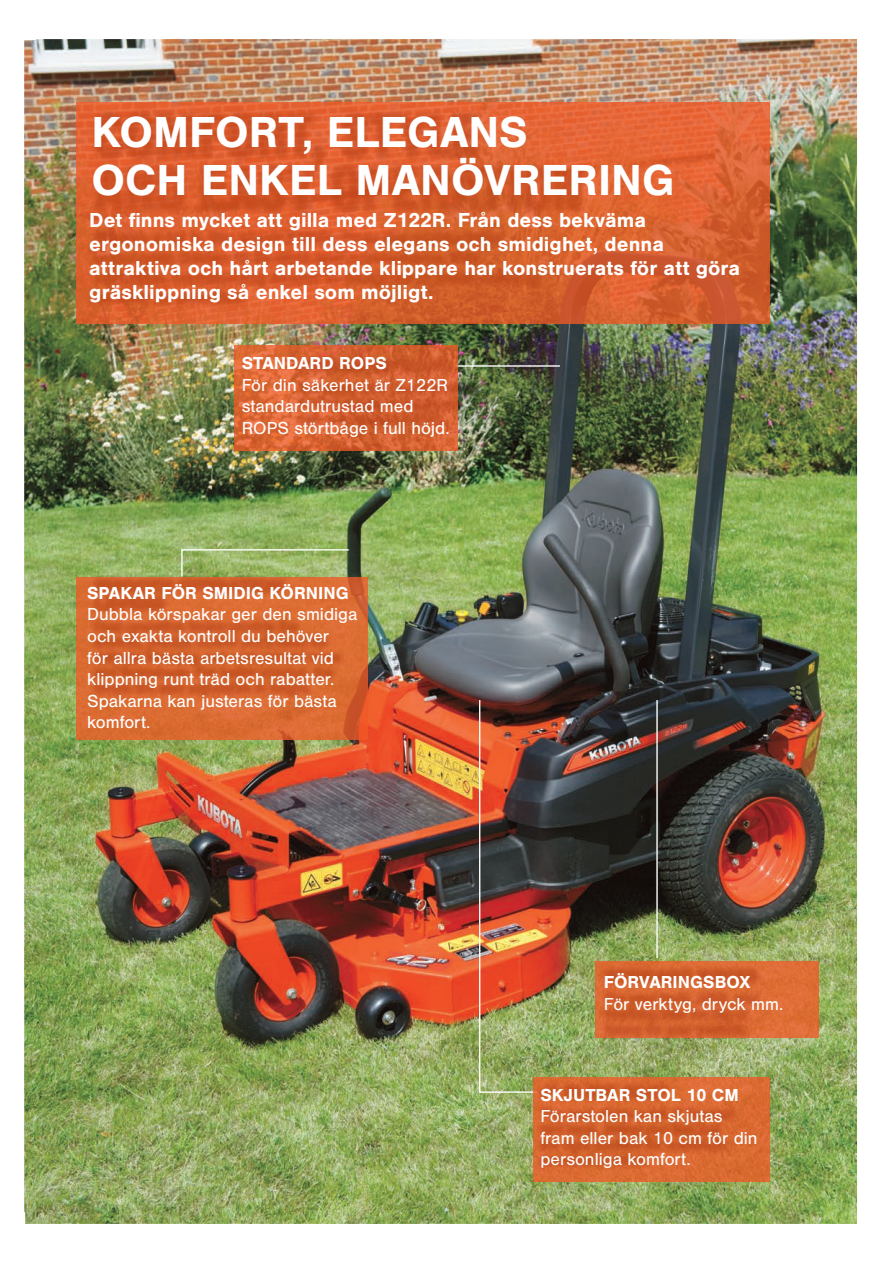
<style>
.page{position:relative;width:893px;height:1263px;background:#fff}
.page>*{position:absolute;margin:0;border:0;box-sizing:border-box;transform-origin:0 0}
.t1{font:700 45px/48px "Nimbus San";color:#fff}
.t2{font:700 21px/24px "Nimbus San";color:#fff}
.t3{font:18px/21.6px "Nimbus San";color:#fff}
.t4{font:700 18px "Nimbus San";color:#fff}
</style>
<div class="page">
<img style="left:24px;top:39px;width:833px;height:1185px">
<img style="left:457px;top:354px;width:28px;height:79px">
<img style="left:600px;top:1037px;width:163px;height:6px">
<svg style="left:181px;top:548px;width:169px;height:29px;background:#9eb870"></svg>
<hr style="left:456px;top:365px;width:104px;height:2px;background:#fff">
<img style="left:478px;top:699px;width:61px;height:394px">
<hr style="left:656px;top:700px;width:2px;height:258px;background:#fff">
<hr style="left:0;top:38px;width:36px;height:2px;background:#fff">
<hr style="left:23px;top:1212px;width:2px;height:39px;background:#fff">
<svg style="left:77px;top:102px;width:693px;height:221px;background:#d75d2d"></svg>
<svg style="left:234px;top:345px;width:223px;height:106px;background:#d46030"></svg>
<svg style="left:595px;top:961px;width:224px;height:76px;background:#d5632f"></svg>
<svg style="left:534px;top:1077px;width:236px;height:104px;background:#d4632d"></svg>
<svg style="left:77px;top:577px;width:291px;height:163px;background:#d5642e"></svg>
<h1 class="t1" style="left:91px;top:108px;width:584px">KOMFORT, ELEGANS<br>OCH ENKEL MANÖVRERING</h1>
<p class="t2" style="left:89px;top:208px;width:652px">Det finns mycket att gilla med Z122R. Från dess bekväma ergonomiska design till dess elegans och smidighet, denna attraktiva och hårt arbetande klippare har konstruerats för att göra gräsklippning så enkel som möjligt.</p>
<p class="t4" style="left:242px;top:353px;width:147px">STANDARD ROPS</p>
<p class="t3" style="left:242px;top:374px;width:210px">För din säkerhet är Z122R standardutrustad med<br>ROPS störtbåge i full höjd.</p>
<p class="t4" style="left:87px;top:583px;width:263px">SPAKAR FÖR SMIDIG KÖRNING</p>
<p class="t3" style="left:87px;top:604px;width:272px">Dubbla körspakar ger den smidiga och exakta kontroll du behöver<br>för allra bästa arbetsresultat vid klippning runt träd och rabatter.<br>Spakarna kan justeras för bästa komfort.</p>
<p class="t4" style="left:604px;top:972px;width:148px">FÖRVARINGSBOX</p>
<p class="t3" style="left:604px;top:993px;width:181px">För verktyg, dryck mm.</p>
<p class="t4" style="left:540px;top:1084px;width:200px">SKJUTBAR STOL 10 CM</p>
<p class="t3" style="left:540px;top:1106px;width:219px">Förarstolen kan skjutas fram eller bak 10 cm för din personliga komfort.</p>
</div>
